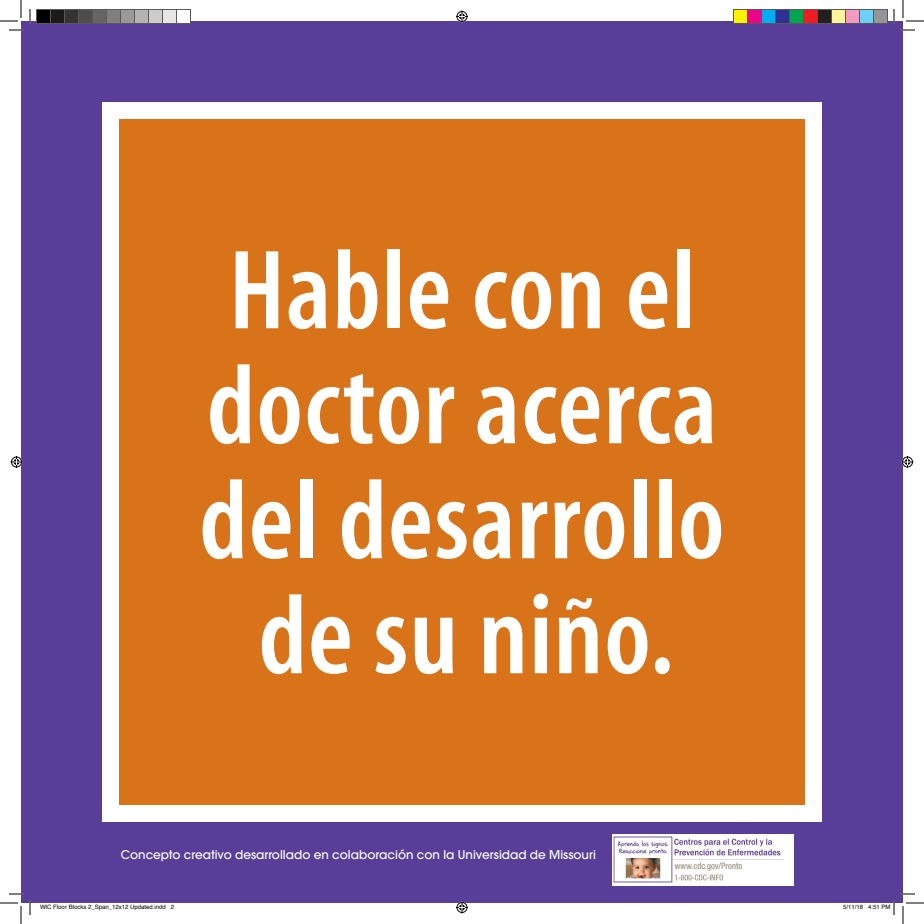
<style>
.page{position:relative;width:924px;height:924px;background:#fff}
.page>*{position:absolute;margin:0;border:0;box-sizing:border-box;transform-origin:0 0}
.t1{font:114px "Myriad MM 565 300";letter-spacing:.01em;color:#fff}
.t2{font:500 12px "Avant Garde";color:#fff}
.t3{font:6px "Helvetica";color:#000}
</style>
<div class="page">
<div style="left:21px;top:21px;width:882px;height:882px;background:#593e99"></div>
<div style="left:102px;top:102px;width:720px;height:720px;background:#d8731a;border:17px solid #fff"></div>
<img style="left:612px;top:835px;width:181px;height:51px">
<svg style="left:0;top:0;width:31px;height:31px"></svg>
<svg style="left:0;top:893px;width:31px;height:31px"></svg>
<svg style="left:893px;top:0;width:31px;height:31px"></svg>
<svg style="left:456px;top:10px;width:12px;height:12px"></svg>
<svg style="left:456px;top:902px;width:12px;height:12px"></svg>
<svg style="left:10px;top:456px;width:12px;height:12px"></svg>
<svg style="left:902px;top:456px;width:12px;height:12px"></svg>
<div style="left:36px;top:10px;width:14px;height:14px;background:#000"></div>
<div style="left:36px;top:9px;width:15px;height:15px;border:1px solid #595959"></div>
<div style="left:50px;top:10px;width:14px;height:14px;background:#1a1a1a"></div>
<div style="left:50px;top:9px;width:15px;height:15px;border:1px solid #595959"></div>
<div style="left:64px;top:10px;width:14px;height:14px;background:#333"></div>
<div style="left:64px;top:9px;width:15px;height:15px;border:1px solid #595959"></div>
<div style="left:78px;top:10px;width:14px;height:14px;background:#4d4d4d"></div>
<div style="left:78px;top:9px;width:15px;height:15px;border:1px solid #595959"></div>
<div style="left:92px;top:10px;width:14px;height:14px;background:#666"></div>
<div style="left:92px;top:9px;width:15px;height:15px;border:1px solid #595959"></div>
<div style="left:106px;top:10px;width:14px;height:14px;background:#808080"></div>
<div style="left:106px;top:9px;width:15px;height:15px;border:1px solid #595959"></div>
<div style="left:120px;top:10px;width:14px;height:14px;background:#999"></div>
<div style="left:120px;top:9px;width:15px;height:15px;border:1px solid #595959"></div>
<div style="left:134px;top:10px;width:14px;height:14px;background:#b3b3b3"></div>
<div style="left:134px;top:9px;width:15px;height:15px;border:1px solid #595959"></div>
<div style="left:148px;top:10px;width:14px;height:14px;background:#ccc"></div>
<div style="left:148px;top:9px;width:15px;height:15px;border:1px solid #595959"></div>
<div style="left:162px;top:10px;width:14px;height:14px;background:#e6e6e6"></div>
<div style="left:162px;top:9px;width:15px;height:15px;border:1px solid #595959"></div>
<div style="left:176px;top:10px;width:14px;height:14px;background:#fff"></div>
<div style="left:176px;top:9px;width:15px;height:15px;border:1px solid #595959"></div>
<div style="left:734px;top:10px;width:14px;height:14px;background:#fff101"></div>
<div style="left:733px;top:9px;width:15px;height:15px;border:1px solid #595959"></div>
<div style="left:748px;top:10px;width:14px;height:14px;background:#ed028c"></div>
<div style="left:747px;top:9px;width:15px;height:15px;border:1px solid #595959"></div>
<div style="left:762px;top:10px;width:14px;height:14px;background:#00aeef"></div>
<div style="left:761px;top:9px;width:15px;height:15px;border:1px solid #595959"></div>
<div style="left:776px;top:10px;width:14px;height:14px;background:#2e3092"></div>
<div style="left:775px;top:9px;width:15px;height:15px;border:1px solid #595959"></div>
<div style="left:790px;top:10px;width:14px;height:14px;background:#00a54f"></div>
<div style="left:789px;top:9px;width:15px;height:15px;border:1px solid #595959"></div>
<div style="left:804px;top:10px;width:14px;height:14px;background:#ee1d23"></div>
<div style="left:803px;top:9px;width:15px;height:15px;border:1px solid #595959"></div>
<div style="left:818px;top:10px;width:14px;height:14px;background:#231f20"></div>
<div style="left:817px;top:9px;width:15px;height:15px;border:1px solid #595959"></div>
<div style="left:832px;top:10px;width:14px;height:14px;background:#fff79a"></div>
<div style="left:831px;top:9px;width:15px;height:15px;border:1px solid #595959"></div>
<div style="left:846px;top:10px;width:14px;height:14px;background:#f499c2"></div>
<div style="left:845px;top:9px;width:15px;height:15px;border:1px solid #595959"></div>
<div style="left:860px;top:10px;width:14px;height:14px;background:#6bcff6"></div>
<div style="left:859px;top:9px;width:15px;height:15px;border:1px solid #595959"></div>
<div style="left:874px;top:10px;width:14px;height:14px;background:#939598"></div>
<div style="left:873px;top:9px;width:15px;height:15px;border:1px solid #595959"></div>
<svg style="left:885px;top:893px;width:39px;height:31px"></svg>
<p class="t1" style="left:229px;top:235px;width:468px">Hable con el</p>
<p class="t1" style="left:207px;top:350px;width:512px">doctor acerca</p>
<p class="t1" style="left:199px;top:465px;width:527px">del desarrollo</p>
<p class="t1" style="left:258px;top:580px;width:417px">de su niño.</p>
<p class="t2" style="left:121px;top:848px;width:477px">Concepto creativo desarrollado en colaboración con la Universidad de Missouri</p>
<p class="t3" style="left:40px;top:902px;width:136px">WIC Floor Blocks 2_Span_12x12 Updated.indd 2</p>
<p class="t3" style="left:843px;top:902px;width:49px">5/11/18 4:51 PM</p>
</div>
